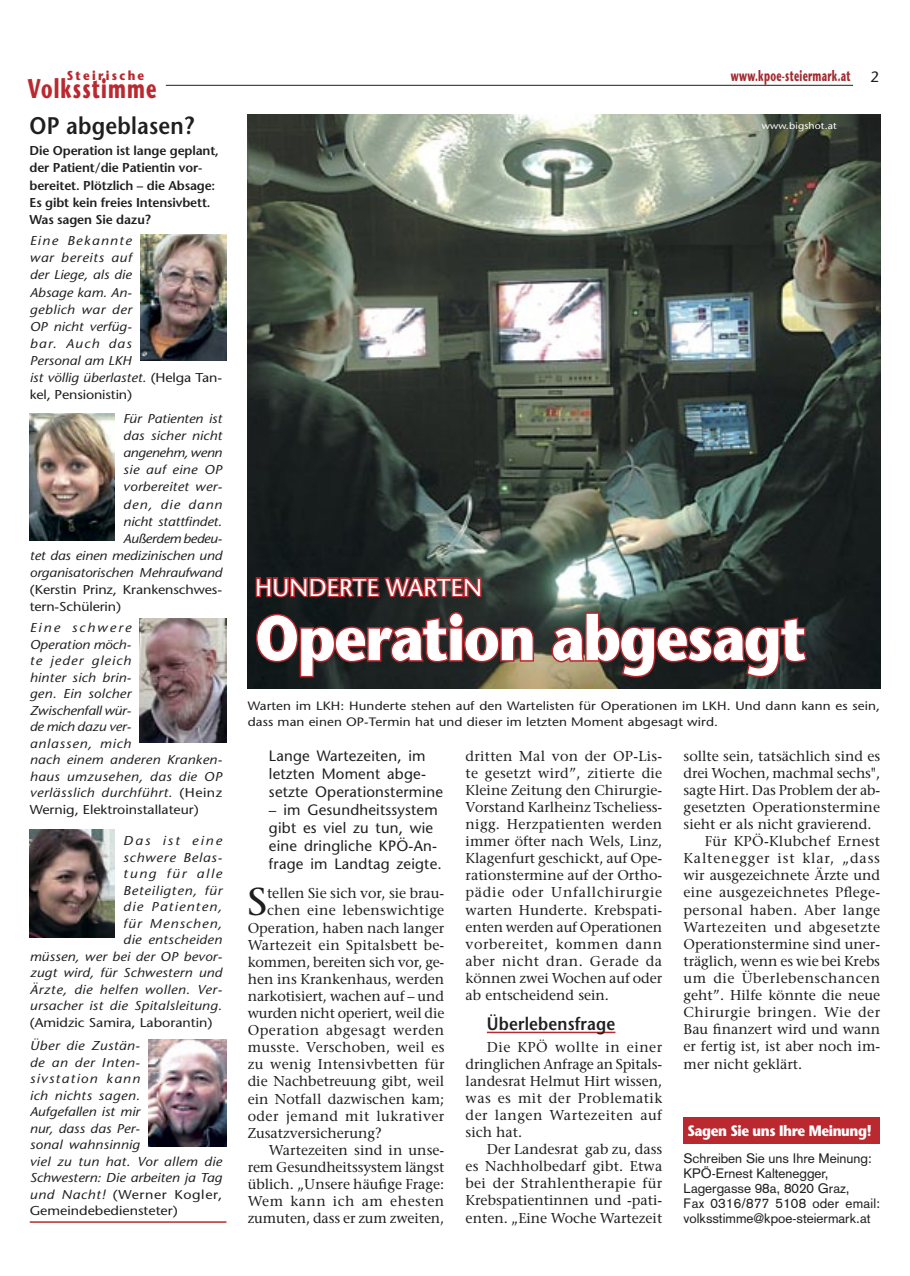
<style>
.page{position:relative;width:910px;height:1276px;background:#fff}
.page>*{position:absolute;margin:0;border:0;box-sizing:border-box;transform-origin:0 0}
.t1{font:700 63px "Stone Sans";letter-spacing:-.025em;color:#fff;scale:.9 1}
.t2{font:38.7px "Stone Serif";color:#1f1f1f}
.t3{font:700 27px "Stone Sans";letter-spacing:.06em;color:#b9292f;scale:.67 1}
.t4{font:24.3px "Stone Sans";letter-spacing:.01em;color:#fff}
.t5{font:600 24px "Stone Sans";letter-spacing:.01em;color:#1f1f1f;scale:.9 1}
.t6{font:600 18px "Stone Sans";letter-spacing:.01em;color:#1f1f1f;scale:.9 1}
.t7{font:15px/18px "Stone Sans";letter-spacing:.015em;color:#1f1f1f}
.t8{font:700 15px "Stone Sans";letter-spacing:-.03em;color:#fff;scale:.9 1}
.t9{font:700 15px "Stone Sans";letter-spacing:.03em;color:#a22b30;scale:.6 1}
.t10{font:14.25px/17.1px "Stone Serif";color:#1f1f1f;text-align:justify}
.t11{font:14.25px "Stone Serif";letter-spacing:.02em;color:#1f1f1f}
.t12{font:14.25px "Stone Serif";letter-spacing:.035em;color:#1f1f1f}
.t13{font:14.25px "Stone Serif";letter-spacing:.03em;color:#1f1f1f}
.t14{font:14.25px "Stone Serif";letter-spacing:.06em;color:#1f1f1f}
.t15{font:13.5px/15px "Akzidenz Grotesk";color:#1f1f1f}
.t16{font:italic 12.9px/16.5px "Stone Sans";letter-spacing:.015em;color:#1f1f1f;scale:1.11 1}
.t17{font:italic 12.9px/16.5px "Stone Sans";letter-spacing:.035em;color:#1f1f1f;text-align:right;scale:1.11 1}
.t18{font:italic 12.9px/17.1px "Stone Sans";letter-spacing:-.01em;color:#1f1f1f;text-align:right;scale:1.11 1}
.t19{font:600 12.9px/17.1px "Stone Sans";letter-spacing:-.01em;color:#1f1f1f}
.t20{font:12.9px/17.1px "Stone Sans";letter-spacing:-.01em;color:#1f1f1f;scale:1.11 1}
.t21{font:700 12.9px "Stone Sans";letter-spacing:.2em;color:#b9292f;scale:.89 1}
.t22{font:12.15px/16.2px "Stone Sans";letter-spacing:.01em;color:#1f1f1f;scale:1.11 1}
.t23{font:9.45px "Stone Sans";letter-spacing:.01em;color:#fff;scale:1.11 1}
.s1{font-style:normal}
</style>
<div class="page">
<hr style="left:166px;top:85px;width:687px;height:1px;background:#1f1f1f">
<hr style="left:30px;top:1221px;width:196px;height:1px;background:#b9292f">
<img style="left:30px;top:413px;width:85px;height:127px">
<img style="left:30px;top:829px;width:85px;height:109px">
<img style="left:148px;top:1039px;width:78px;height:107px">
<img style="left:140px;top:619px;width:86px;height:123px">
<img style="left:140px;top:235px;width:86px;height:125px">
<img style="left:248px;top:115px;width:632px;height:573px">
<svg style="left:254px;top:558px;width:282px;height:121px;background:#432a29"></svg>
<svg style="left:550px;top:611px;width:259px;height:68px;background:#4e2f2d"></svg>
<hr style="left:487px;top:1031px;width:128px;height:2px;background:#b9292f">
<div style="left:683px;top:1117px;width:197px;height:26px;background:#b9292f"></div>
<p class="t21" style="left:67px;top:67px;width:89px">Steirische</p>
<h3 class="t3" style="left:28px;top:72px;width:193px">Volksstimme</h3>
<h3 class="t5" style="left:30px;top:111px;width:184px">OP abgeblasen?</h3>
<p class="t19" style="left:30px;top:142px;width:191px">Die Operation ist lange geplant, der Patient/die Patientin vor&shy;bereitet. Plötzlich – die Absage:<br>Es gibt kein freies Intensivbett.<br>Was sagen Sie dazu?</p>
<p class="t16" style="left:30px;top:232px;width:175px;line-height:17.1px">Eine Bekannte<br>war bereits auf<br>der Liege, als die<br>Absage kam. An-<br>geblich war der<br>OP nicht verfüg-<br>bar. Auch das<br>Personal am LKH<br>ist völlig überlastet. <span class="s1">(Helga Tan&shy;kel, Pensionistin)</span></p>
<p class="t18" style="left:30px;top:410px;width:175px">Für Patienten ist<br>das sicher nicht<br>angenehm, wenn<br>sie auf eine OP<br>vorbereitet wer-<br>den, die dann<br>nicht stattfindet.<br>Außerdem bedeu-<br>tet das einen medizinischen und organisatorischen Mehraufwand</p>
<p class="t20" style="left:30px;top:581px;width:175px">(Kerstin Prinz, Krankenschwes&shy;tern-Schülerin)</p>
<p class="t16" style="left:30px;top:619px;width:175px">Eine schwere<br>Operation möch-<br>te jeder gleich<br>hinter sich brin-<br>gen. Ein solcher<br>Zwischenfall wür-<br>de mich dazu ver-<br>anlassen, mich<br>nach einem anderen Kranken&shy;haus umzusehen, das die OP verlässlich durchführt. <span class="s1">(Heinz<br>Wernig, Elektroinstallateur)</span></p>
<p class="t17" style="left:30px;top:832px;width:175px">Das ist eine<br>schwere Belas-<br>tung für alle<br>Beteiligten, für<br>die Patienten,<br>für Menschen,<br>die entscheiden<br>müssen, wer bei der OP bevor&shy;zugt wird, für Schwestern und<br>Ärzte, die helfen wollen. Ver&shy;ursacher ist die Spitalsleitung.</p>
<p class="t20" style="left:30px;top:1013px;width:166px">(Amidzic Samira, Laborantin)</p>
<p class="t16" style="left:30px;top:1037px;width:175px">Über die Zustän-<br>de an der Inten-<br>sivstation kann<br>ich nichts sagen.<br>Aufgefallen ist mir<br>nur, dass das Per-<br>sonal wahnsinnig<br>viel zu tun hat. Vor allem die<br>Schwestern: Die arbeiten ja Tag und Nacht! <span class="s1">(Werner Kogler,<br>Gemeindebediensteter)</span></p>
<p class="t9" style="left:731px;top:66px;width:201px">www.kpoe-steiermark.at</p>
<p class="t7" style="left:870px;top:67px;width:10px">2</p>
<p class="t23" style="left:762px;top:119px;width:69px">www.bigshot.at</p>
<h3 class="t4" style="left:255px;top:572px;width:229px">HUNDERTE WARTEN</h3>
<h1 class="t1" style="left:255px;top:598px;width:614px">Operation abgesagt</h1>
<p class="t22" style="left:248px;top:697px;width:571px">Warten im LKH: Hunderte stehen auf den Wartelisten für Operationen im LKH. Und dann kann es sein, dass man einen OP-Termin hat und dieser im letzten Moment abgesagt wird.</p>
<p class="t7" style="left:269px;top:747px;width:175px">Lange Wartezeiten, im letzten Moment abge&shy;setzte Operationstermine</p>
<p class="t7" style="left:269px;top:801px;width:174px">– im Gesundheitssystem gibt es viel zu tun, wie eine dringliche KPÖ-An&shy;frage im Landtag zeigte.</p>
<h2 class="t2" style="left:248px;top:878px;width:21px">S</h2>
<p class="t10" style="left:267px;top:884px;width:179px">tellen Sie sich vor, sie brau-</p>
<p class="t11" style="left:267px;top:901px;width:179px">chen eine lebenswichtige</p>
<p class="t10" style="left:248px;top:919px;width:198px">Operation, haben nach langer</p>
<p class="t10" style="left:248px;top:936px;width:198px">Wartezeit ein Spitalsbett be-</p>
<p class="t10" style="left:248px;top:953px;width:198px">kommen, bereiten sich vor, ge-</p>
<p class="t10" style="left:248px;top:970px;width:198px">hen ins Krankenhaus, werden</p>
<p class="t10" style="left:248px;top:987px;width:198px">narkotisiert, wachen auf – und</p>
<p class="t10" style="left:248px;top:1004px;width:198px">wurden nicht operiert, weil die</p>
<p class="t12" style="left:248px;top:1021px;width:198px">Operation abgesagt werden</p>
<p class="t11" style="left:248px;top:1038px;width:198px">musste. Verschoben, weil es</p>
<p class="t11" style="left:248px;top:1055px;width:198px">zu wenig Intensivbetten für</p>
<p class="t10" style="left:248px;top:1073px;width:198px">die Nachbetreuung gibt, weil</p>
<p class="t10" style="left:248px;top:1090px;width:198px">ein Notfall dazwischen kam;</p>
<p class="t13" style="left:248px;top:1107px;width:198px">oder jemand mit lukrativer</p>
<p class="t10" style="left:248px;top:1124px;width:136px">Zusatzversicherung?</p>
<p class="t10" style="left:269px;top:1141px;width:177px">Wartezeiten sind in unse-</p>
<p class="t10" style="left:248px;top:1158px;width:198px">rem Gesundheitssystem längst</p>
<p class="t10" style="left:248px;top:1175px;width:198px">üblich. „Unsere häufige Frage:</p>
<p class="t12" style="left:248px;top:1192px;width:198px">Wem kann ich am ehesten</p>
<p class="t10" style="left:248px;top:1209px;width:198px">zumuten, dass er zum zweiten,</p>
<p class="t10" style="left:466px;top:747px;width:198px">dritten Mal von der OP-Lis&shy;te gesetzt wird”, zitierte die Kleine Zeitung den Chirurgie-Vorstand Karlheinz Tscheliess&shy;nigg. Herzpatienten werden immer öfter nach Wels, Linz, Klagenfurt geschickt, auf Ope&shy;rationstermine auf der Ortho&shy;pädie oder Unfallchirurgie warten Hunderte. Krebspati&shy;enten werden auf Operationen vorbereitet, kommen dann aber nicht dran. Gerade da können zwei Wochen auf oder ab entscheidend sein.</p>
<p class="t6" style="left:487px;top:1012px;width:144px">Überlebensfrage</p>
<p class="t10" style="left:466px;top:1038px;width:198px;text-indent:21px">Die KPÖ wollte in einer dringlichen Anfrage an Spitals&shy;landesrat Helmut Hirt wissen, was es mit der Problematik der langen Wartezeiten auf sich hat.</p>
<p class="t10" style="left:466px;top:1140px;width:198px;text-indent:21px">Der Landesrat gab zu, dass es Nachholbedarf gibt. Etwa bei der Strahlentherapie für Krebspatientinnen und -pati&shy;enten. „Eine Woche Wartezeit</p>
<p class="t10" style="left:683px;top:747px;width:198px">sollte sein, tatsächlich sind es</p>
<p class="t10" style="left:683px;top:764px;width:198px">drei Wochen, machmal sechs",</p>
<p class="t10" style="left:683px;top:781px;width:198px">sagte Hirt. Das Problem der ab-</p>
<p class="t10" style="left:683px;top:798px;width:198px">gesetzten Operationstermine</p>
<p class="t10" style="left:683px;top:815px;width:190px">sieht er als nicht gravierend.</p>
<p class="t11" style="left:705px;top:832px;width:177px">Für KPÖ-Klubchef Ernest</p>
<p class="t14" style="left:683px;top:849px;width:198px">Kaltenegger ist klar, „dass</p>
<p class="t10" style="left:683px;top:866px;width:198px">wir ausgezeichnete Ärzte und</p>
<p class="t11" style="left:683px;top:883px;width:198px">eine ausgezeichnetes Pflege-</p>
<p class="t13" style="left:683px;top:901px;width:198px">personal haben. Aber lange</p>
<p class="t13" style="left:683px;top:918px;width:198px">Wartezeiten und abgesetzte</p>
<p class="t10" style="left:683px;top:935px;width:198px">Operationstermine sind uner-</p>
<p class="t10" style="left:683px;top:952px;width:198px">träglich, wenn es wie bei Krebs</p>
<p class="t12" style="left:683px;top:969px;width:198px">um die Überlebenschancen</p>
<p class="t10" style="left:683px;top:986px;width:198px">geht”. Hilfe könnte die neue</p>
<p class="t12" style="left:683px;top:1003px;width:198px">Chirurgie bringen. Wie der</p>
<p class="t10" style="left:683px;top:1020px;width:198px">Bau finanzert wird und wann</p>
<p class="t10" style="left:683px;top:1037px;width:198px">er fertig ist, ist aber noch im-</p>
<p class="t10" style="left:683px;top:1055px;width:120px">mer nicht geklärt.</p>
<p class="t8" style="left:687px;top:1121px;width:206px">Sagen Sie uns Ihre Meinung!</p>
<p class="t15" style="left:683px;top:1150px;width:198px">Schreiben Sie uns Ihre Meinung:<br>KPÖ-Ernest Kaltenegger,<br>Lagergasse 98a, 8020 Graz,<br>Fax 0316/877 5108 oder email: volksstimme@kpoe-steiermark.at</p>
</div>
